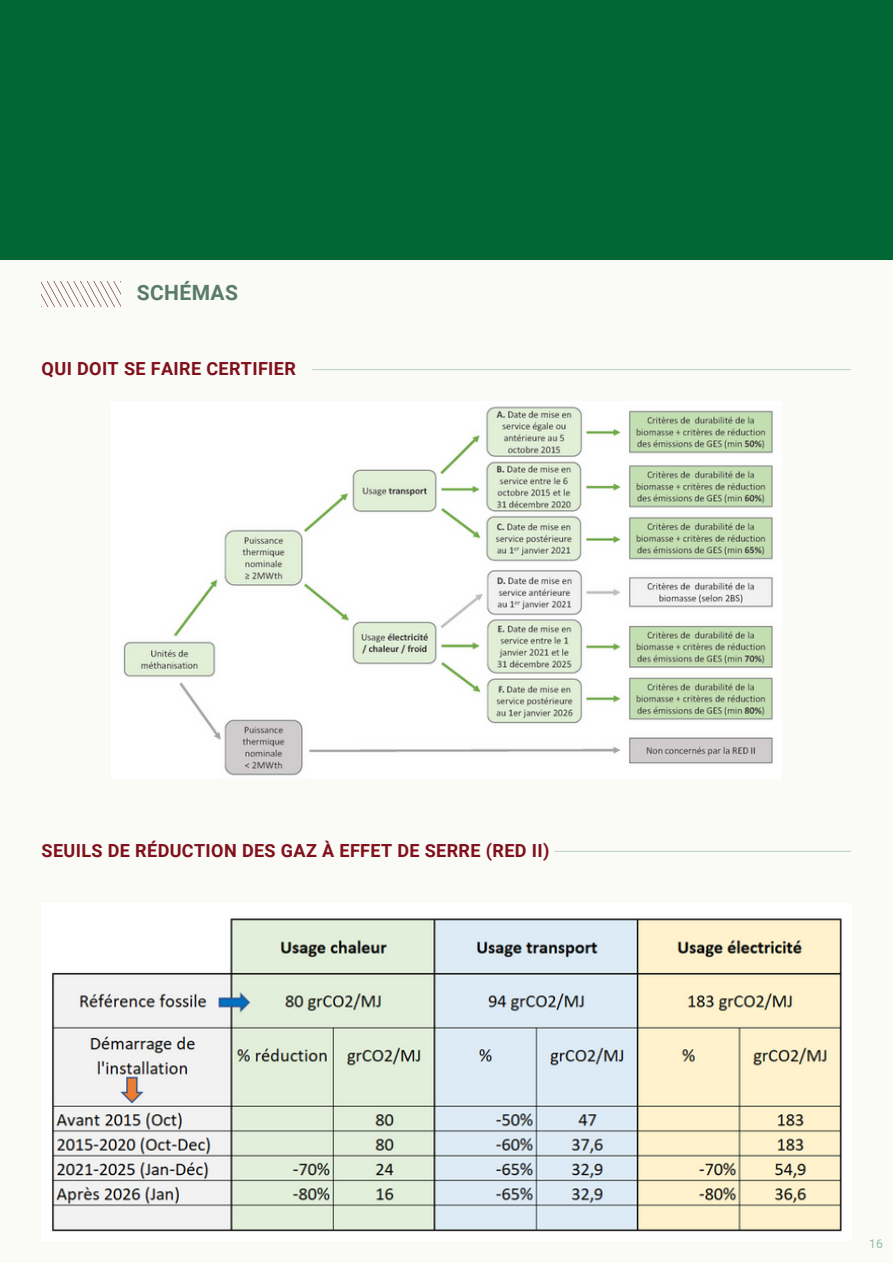
<style>
.page{position:relative;width:893px;height:1264px;background:#fff}
.page>*{position:absolute;margin:0;border:0;box-sizing:border-box;transform-origin:0 0}
.t1{font:700 21px "Roboto";letter-spacing:.02em;color:#587c66}
.t2{font:700 18px "Roboto";letter-spacing:.02em;color:#80101a}
.t3{font:12px "Roboto";color:#94bba3}
</style>
<div class="page">
<div style="left:0;top:0;width:892px;height:1262px;background:#fafaf7"></div>
<div style="left:0;top:0;width:892px;height:259px;background:#063"></div>
<img style="left:42px;top:281px;width:78px;height:25px">
<img style="left:52px;top:918px;width:790px;height:314px">
<img style="left:123px;top:406px;width:650px;height:370px">
<hr style="left:312px;top:369px;width:538px;height:1px;background:#063">
<hr style="left:554px;top:850px;width:297px;height:2px;background:#063">
<p class="t1" style="left:137px;top:281px;width:103px">SCHÉMAS</p>
<p class="t2" style="left:42px;top:358px;width:256px">QUI DOIT SE FAIRE CERTIFIER</p>
<p class="t2" style="left:42px;top:840px;width:509px">SEUILS DE RÉDUCTION DES GAZ À EFFET DE SERRE (RED II)</p>
<p class="t3" style="left:868px;top:1236px;width:15px">16</p>
</div>
